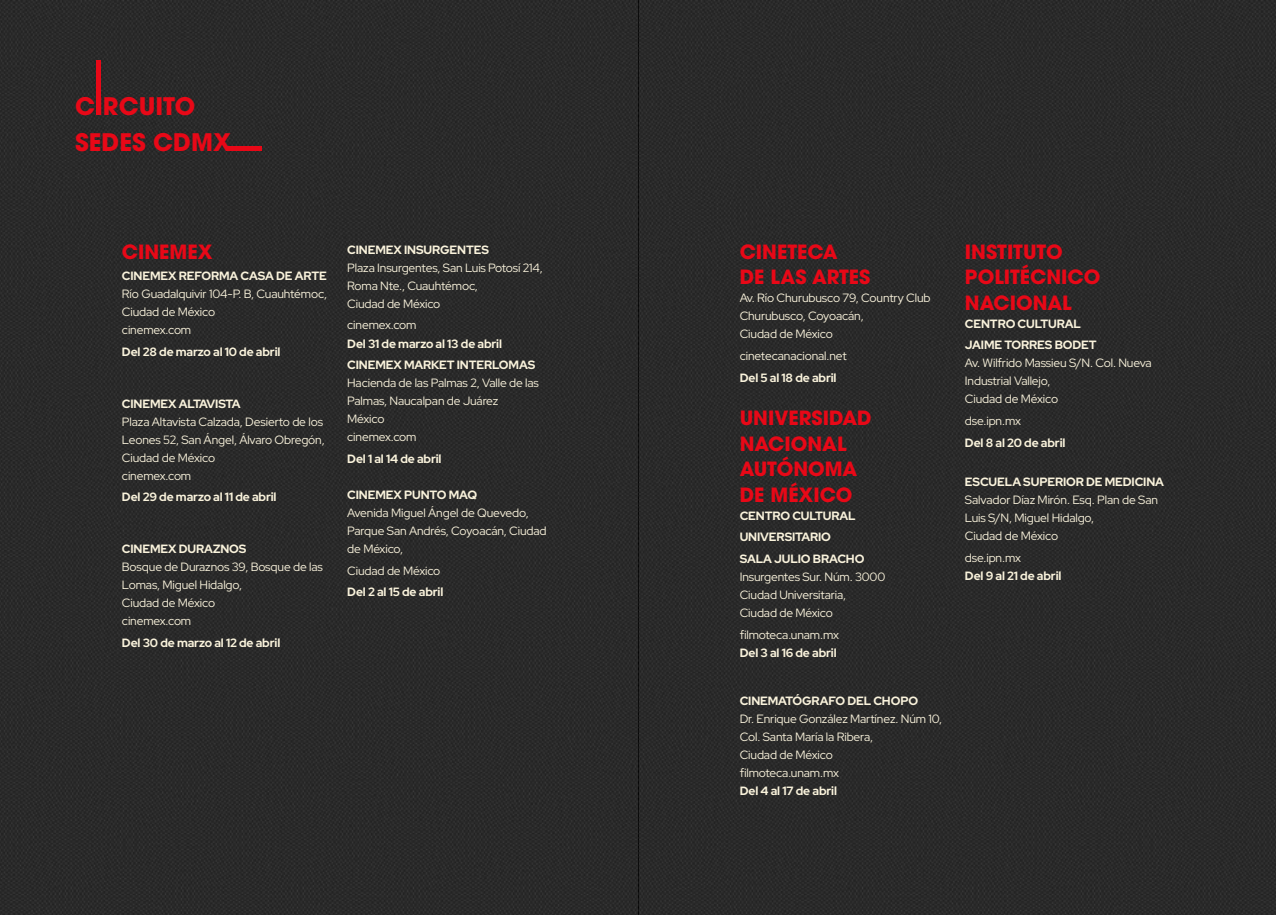
<style>
.page{position:relative;width:1276px;height:915px;background:#fff}
.page>*{position:absolute;margin:0;border:0;box-sizing:border-box;transform-origin:0 0}
.t1{font:700 24px/36px "ITC Avant Garde Pro";color:#e80817}
.t2{font:700 19.5px/25.5px "ITC Avant Garde Pro";color:#e80817}
.t3{font:12px/18px "Red Hat Display";letter-spacing:-.01em;color:#faf3dc}
.t4{font:700 12px/21.6px "Red Hat Display";letter-spacing:-.01em;color:#faf3dc}
</style>
<div class="page">
<div style="left:638px;top:0;width:638px;height:914px;background:#2a2a2a"></div>
<div style="left:0;top:0;width:638px;height:914px;background:#292929"></div>
<hr style="left:97px;top:61px;width:4px;height:54px;background:#e80817">
<div style="left:226px;top:146px;width:36px;height:5px;background:#e80817"></div>
<h1 class="t1" style="left:75px;top:87px;width:158px">CIRCUITO<br>SEDES CDMX</h1>
<h2 class="t2" style="left:122px;top:238px;width:92px">CINEMEX</h2>
<p class="t4" style="left:122px;top:265px;width:206px">CINEMEX REFORMA CASA DE ARTE</p>
<p class="t3" style="left:122px;top:285px;width:206px">Río Guadalquivir 104-P. B, Cuauhtémoc,<br>Ciudad de México<br>cinemex.com</p>
<p class="t4" style="left:122px;top:341px;width:160px">Del 28 de marzo al 10 de abril</p>
<p class="t4" style="left:122px;top:392px;width:120px">CINEMEX ALTAVISTA</p>
<p class="t3" style="left:122px;top:412px;width:204px">Plaza Altavista Calzada, Desierto de los<br>Leones 52, San Ángel, Álvaro Obregón,<br>Ciudad de México<br>cinemex.com</p>
<p class="t4" style="left:122px;top:486px;width:156px">Del 29 de marzo al 11 de abril</p>
<p class="t4" style="left:122px;top:537px;width:126px">CINEMEX DURAZNOS</p>
<p class="t3" style="left:122px;top:557px;width:202px">Bosque de Duraznos 39, Bosque de las<br>Lomas, Miguel Hidalgo,<br>Ciudad de México<br>cinemex.com</p>
<p class="t4" style="left:122px;top:631px;width:160px">Del 30 de marzo al 12 de abril</p>
<p class="t4" style="left:347px;top:238px;width:143px">CINEMEX INSURGENTES</p>
<p class="t3" style="left:347px;top:258px;width:197px">Plaza Insurgentes, San Luis Potosí 214,<br>Roma Nte., Cuauhtémoc,<br>Ciudad de México</p>
<p class="t3" style="left:347px;top:316px;width:71px">cinemex.com</p>
<p class="t4" style="left:347px;top:332px;width:190px">Del 31 de marzo al 13 de abril<br>CINEMEX MARKET INTERLOMAS</p>
<p class="t3" style="left:347px;top:373px;width:193px">Hacienda de las Palmas 2, Valle de las<br>Palmas, Naucalpan de Juárez<br>México<br>cinemex.com</p>
<p class="t4" style="left:347px;top:447px;width:96px">Del 1 al 14 de abril</p>
<p class="t4" style="left:347px;top:483px;width:131px">CINEMEX PUNTO MAQ</p>
<p class="t3" style="left:347px;top:503px;width:201px">Avenida Miguel Ángel de Quevedo,<br>Parque San Andrés, Coyoacán, Ciudad de México,</p>
<p class="t3" style="left:347px;top:561px;width:95px">Ciudad de México</p>
<p class="t4" style="left:347px;top:580px;width:98px">Del 2 al 15 de abril</p>
<h2 class="t2" style="left:739px;top:238px;width:132px">CINETECA<br>DE LAS ARTES</h2>
<p class="t3" style="left:739px;top:289px;width:192px">Av. Río Churubusco 79, Country Club<br>Churubusco, Coyoacán,<br>Ciudad de México</p>
<p class="t3" style="left:739px;top:346px;width:109px">cinetecanacional.net</p>
<p class="t4" style="left:739px;top:366px;width:98px">Del 5 al 18 de abril</p>
<h2 class="t2" style="left:739px;top:405px;width:134px">UNIVERSIDAD<br>NACIONAL<br>AUTÓNOMA<br>DE MÉXICO</h2>
<p class="t4" style="left:739px;top:504px;width:126px">CENTRO CULTURAL<br>UNIVERSITARIO<br>SALA JULIO BRACHO</p>
<p class="t3" style="left:739px;top:567px;width:147px">Insurgentes Sur. Núm. 3000<br>Ciudad Universitaria,<br>Ciudad de México</p>
<p class="t3" style="left:739px;top:625px;width:101px">filmoteca.unam.mx</p>
<p class="t4" style="left:739px;top:641px;width:98px">Del 3 al 16 de abril</p>
<p class="t4" style="left:739px;top:689px;width:180px">CINEMATÓGRAFO DEL CHOPO</p>
<p class="t3" style="left:739px;top:709px;width:204px">Dr. Enrique González Martínez. Núm 10,<br>Col. Santa María la Ribera,<br>Ciudad de México<br>filmoteca.unam.mx</p>
<p class="t4" style="left:739px;top:779px;width:99px">Del 4 al 17 de abril</p>
<h2 class="t2" style="left:965px;top:238px;width:137px">INSTITUTO<br>POLITÉCNICO<br>NACIONAL</h2>
<p class="t4" style="left:965px;top:312px;width:133px">CENTRO CULTURAL<br>JAIME TORRES BODET</p>
<p class="t3" style="left:965px;top:354px;width:188px">Av. Wilfrido Massieu S/N. Col. Nueva<br>Industrial Vallejo,<br>Ciudad de México</p>
<p class="t3" style="left:965px;top:411px;width:58px">dse.ipn.mx</p>
<p class="t4" style="left:965px;top:431px;width:102px">Del 8 al 20 de abril</p>
<p class="t4" style="left:965px;top:471px;width:201px">ESCUELA SUPERIOR DE MEDICINA</p>
<p class="t3" style="left:965px;top:490px;width:195px">Salvador Díaz Mirón. Esq. Plan de San<br>Luis S/N, Miguel Hidalgo,<br>Ciudad de México</p>
<p class="t3" style="left:965px;top:548px;width:58px">dse.ipn.mx</p>
<p class="t4" style="left:965px;top:564px;width:98px">Del 9 al 21 de abril</p>
</div>
